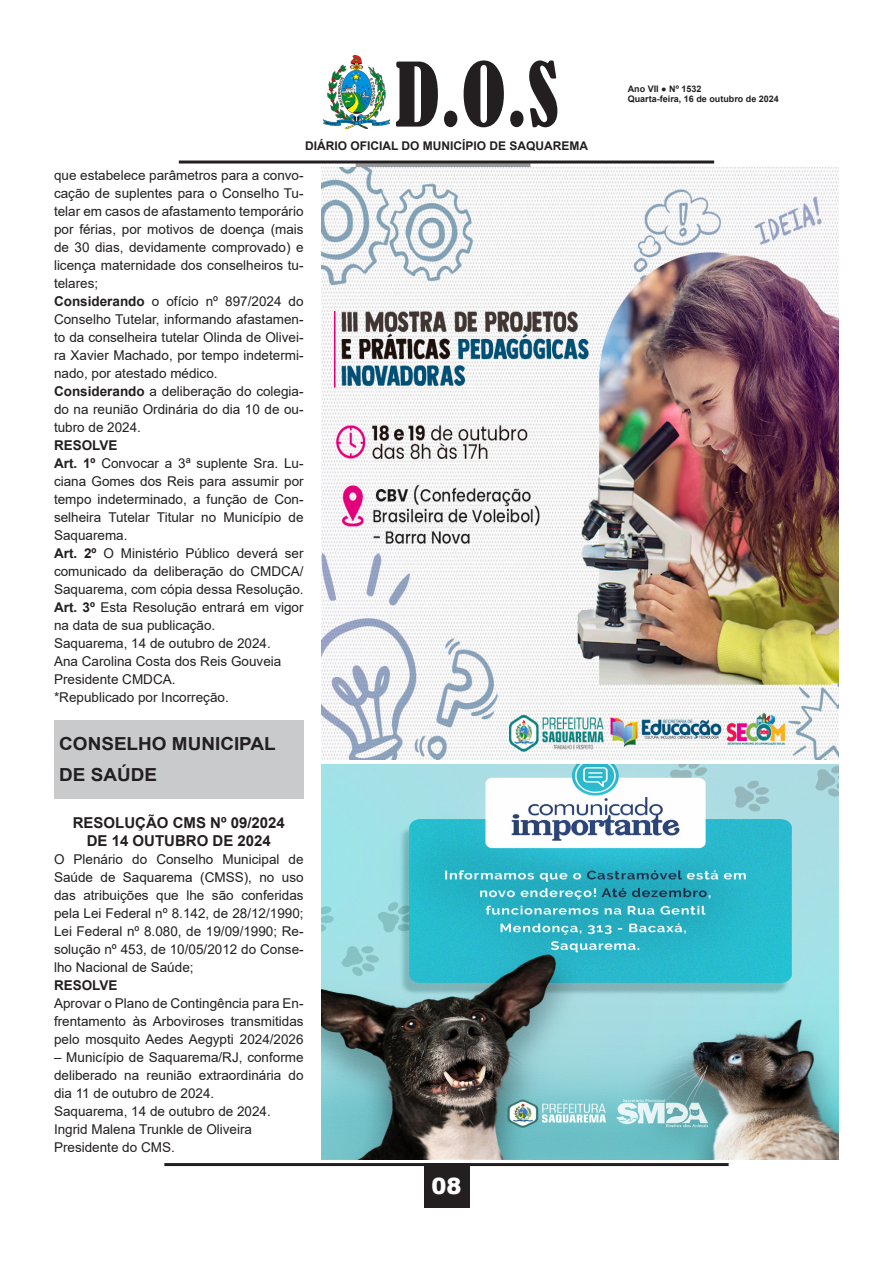
<style>
.page{position:relative;width:893px;height:1263px;background:#fff}
.page>*{position:absolute;margin:0;border:0;box-sizing:border-box;transform-origin:0 0}
.t1{font:condensed 82.5px "Bernard";color:#231f20}
.t2{font:900 22.5px "Arial";color:#fff}
.t3{font:700 18px "Arial";color:#231f20;scale:1.05 1}
.t4{font:700 15px "Arial";color:#231f20}
.t5{font:13.5px/18px "Arial";color:#231f20;text-align:justify}
.t6{font:700 13.5px "Arial";color:#231f20}
.t7{font:700 12px "Arial";color:#231f20}
.t8{font:700 9px/10.8px "Arial";color:#231f20}
.s1{font-weight:700}
</style>
<div class="page">
<hr style="left:164px;top:1163px;width:565px;height:3px;background:#231f20">
<div style="left:424px;top:1163px;width:45px;height:45px;background:#231f20"></div>
<img style="left:324px;top:55px;width:65px;height:73px">
<div style="left:356px;top:163px;width:174px;height:5px;background:#97999c"></div>
<hr style="left:179px;top:161px;width:535px;height:3px;background:#231f20">
<div style="left:54px;top:720px;width:250px;height:78px;background:#c9cacc"></div>
<img style="left:322px;top:168px;width:517px;height:591px">
<img style="left:322px;top:764px;width:517px;height:396px">
<h1 class="t1" style="left:395px;top:47px;width:165px">D.O.S</h1>
<p class="t7" style="left:305px;top:137px;width:285px">DIÁRIO OFICIAL DO MUNICÍPIO DE SAQUAREMA</p>
<p class="t5" style="left:54px;top:166px;width:251px">que estabelece parâmetros para a convo&shy;cação de suplentes para o Conselho Tu&shy;telar em casos de afastamento temporário por férias, por motivos de doença (mais de 30 dias, devidamente comprovado) e licença maternidade dos conselheiros tu&shy;telares;</p>
<p class="t5" style="left:54px;top:292px;width:251px"><span class="s1">Considerando</span> o ofício nº 897/2024 do Conselho Tutelar, informando afastamen&shy;to da conselheira tutelar Olinda de Olivei&shy;ra Xavier Machado, por tempo indetermi&shy;nado, por atestado médico.</p>
<p class="t5" style="left:54px;top:382px;width:251px"><span class="s1">Considerando</span> a deliberação do colegia&shy;do na reunião Ordinária do dia 10 de ou&shy;tubro de 2024.</p>
<p class="t6" style="left:54px;top:436px;width:65px">RESOLVE</p>
<p class="t5" style="left:54px;top:454px;width:251px"><span class="s1">Art. 1º</span> Convocar a 3ª suplente Sra. Lu&shy;ciana Gomes dos Reis para assumir por tempo indeterminado, a função de Con&shy;selheira Tutelar Titular no Município de Saquarema.</p>
<p class="t5" style="left:54px;top:544px;width:251px"><span class="s1">Art. 2º</span> O Ministério Público deverá ser comunicado da deliberação do CMDCA/ Saquarema, com cópia dessa Resolução.</p>
<p class="t5" style="left:54px;top:598px;width:251px"><span class="s1">Art. 3º</span> Esta Resolução entrará em vigor na data de sua publicação.</p>
<p class="t5" style="left:54px;top:634px;width:218px">Saquarema, 14 de outubro de 2024.</p>
<p class="t5" style="left:54px;top:652px;width:229px">Ana Carolina Costa dos Reis Gouveia</p>
<p class="t5" style="left:54px;top:670px;width:123px">Presidente CMDCA.</p>
<p class="t5" style="left:54px;top:688px;width:176px">*Republicado por Incorreção.</p>
<p class="t3" style="left:59px;top:731px;width:208px">CONSELHO MUNICIPAL</p>
<p class="t3" style="left:59px;top:762px;width:95px">DE SAÚDE</p>
<p class="t4" style="left:73px;top:812px;width:214px">RESOLUÇÃO CMS Nº 09/2024</p>
<p class="t4" style="left:87px;top:830px;width:186px">DE 14 OUTUBRO DE 2024</p>
<p class="t5" style="left:54px;top:850px;width:251px">O Plenário do Conselho Municipal de Saúde de Saquarema (CMSS), no uso das atribuições que lhe são conferidas pela Lei Federal nº 8.142, de 28/12/1990; Lei Federal nº 8.080, de 19/09/1990; Re&shy;solução nº 453, de 10/05/2012 do Conse&shy;lho Nacional de Saúde;</p>
<p class="t6" style="left:54px;top:976px;width:65px">RESOLVE</p>
<p class="t5" style="left:54px;top:994px;width:251px">Aprovar o Plano de Contingência para En&shy;frentamento às Arboviroses transmitidas pelo mosquito Aedes Aegypti 2024/2026</p>
<p class="t5" style="left:54px;top:1048px;width:251px">– Município de Saquarema/RJ, conforme deliberado na reunião extraordinária do dia 11 de outubro de 2024.</p>
<p class="t5" style="left:54px;top:1102px;width:218px">Saquarema, 14 de outubro de 2024.</p>
<p class="t5" style="left:54px;top:1120px;width:200px">Ingrid Malena Trunkle de Oliveira</p>
<p class="t5" style="left:54px;top:1138px;width:122px">Presidente do CMS.</p>
<h2 class="t2" style="left:431px;top:1170px;width:32px">08</h2>
<p class="t8" style="left:628px;top:83px;width:153px">Ano VII ● Nº 1532<br>Quarta-feira, 16 de outubro de 2024</p>
</div>
